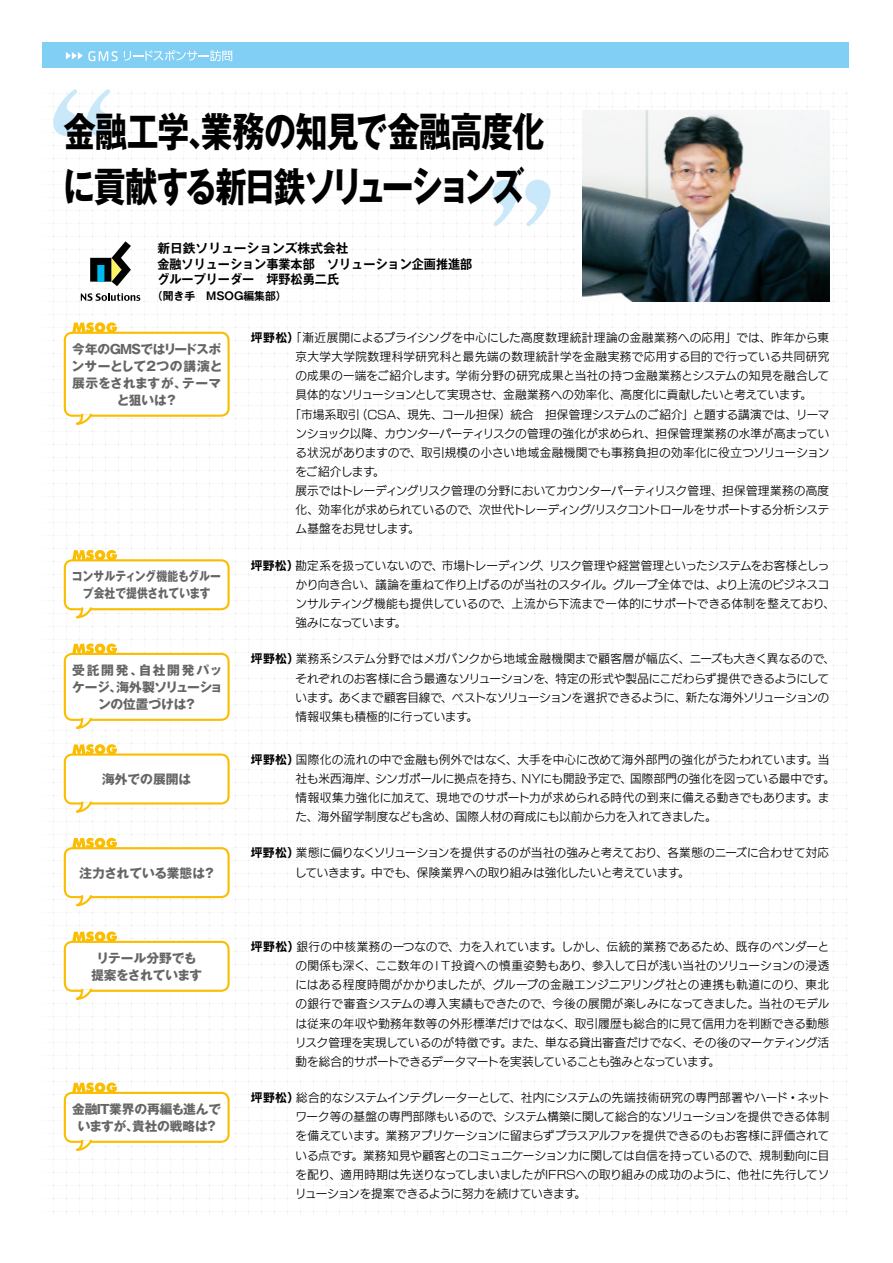
<style>
.page{position:relative;width:893px;height:1263px;background:#fff}
.page>*{position:absolute;margin:0;border:0;box-sizing:border-box;transform-origin:0 0}
.t1{font:700 40.35px/55.2px "Gothic MB101 Pro";letter-spacing:-.045em;color:#000;scale:.79 1}
.t2{font:700 12.75px/17px "Gothic MB101 Pro";letter-spacing:-.01em;color:#666565;text-align:center}
.t3{font:700 12.75px/15.9px "Gothic MB101 Pro De";color:#000}
.t4{font:700 12.75px/17px "Gothic MB101 Pro";letter-spacing:-.03em;color:#666565;text-align:center}
.t5{font:700 12.75px/17px "Gothic MB101 Pro";letter-spacing:-.01em;color:#666565;text-align:center;scale:.85 1}
.t6{font:11.7px/19.2px "New Rodin Pro M";letter-spacing:-.005em;color:#000}
.t7{font:11.7px "New Rodin Pro M";letter-spacing:.025em;color:#000}
.t8{font:11.7px "New Rodin Pro M";letter-spacing:-.025em;color:#000}
.t9{font:11.7px "New Rodin Pro M";letter-spacing:.02em;color:#000}
.t10{font:11.7px "New Rodin Pro M";letter-spacing:.035em;color:#000}
.t11{font:11.7px "New Rodin Pro M";letter-spacing:-.03em;color:#000}
.t12{font:700 10.8px "Gothic MB101 Pro De";color:#000}
.s1{font-family:"New Rodin Pro B"}
</style>
<div class="page">
<svg style="left:53px;top:89px;width:58px;height:47px"></svg>
<svg style="left:492px;top:180px;width:58px;height:46px"></svg>
<div style="left:64px;top:653px;width:166px;height:68px;border:2px solid #fabd00;border-radius:7px"></div>
<svg style="left:65px;top:717px;width:28px;height:14px"></svg>
<svg style="left:72px;top:643px;width:45px;height:11px"></svg>
<svg style="left:90px;top:241px;width:41px;height:45px"></svg>
<svg style="left:81px;top:293px;width:59px;height:8px"></svg>
<div style="left:64px;top:753px;width:166px;height:51px;border:2px solid #fabd00;border-radius:7px"></div>
<svg style="left:64px;top:800px;width:29px;height:13px"></svg>
<svg style="left:72px;top:744px;width:45px;height:10px"></svg>
<div style="left:64px;top:847px;width:166px;height:51px;border:2px solid #fabd00;border-radius:7px"></div>
<svg style="left:65px;top:894px;width:28px;height:13px"></svg>
<svg style="left:72px;top:838px;width:45px;height:10px"></svg>
<div style="left:64px;top:941px;width:166px;height:51px;border:2px solid #fabd00;border-radius:7px"></div>
<svg style="left:64px;top:987px;width:29px;height:13px"></svg>
<svg style="left:72px;top:931px;width:45px;height:11px"></svg>
<div style="left:64px;top:1092px;width:166px;height:51px;border:2px solid #fabd00;border-radius:7px"></div>
<svg style="left:64px;top:1138px;width:29px;height:13px"></svg>
<svg style="left:72px;top:1082px;width:45px;height:11px"></svg>
<div style="left:64px;top:332px;width:166px;height:85px;border:2px solid #fabd00;border-radius:7px"></div>
<svg style="left:64px;top:412px;width:29px;height:13px"></svg>
<svg style="left:72px;top:322px;width:45px;height:11px"></svg>
<div style="left:64px;top:559px;width:166px;height:51px;border:2px solid #fabd00;border-radius:7px"></div>
<svg style="left:65px;top:606px;width:28px;height:13px"></svg>
<svg style="left:72px;top:550px;width:45px;height:10px"></svg>
<img style="left:583px;top:111px;width:246px;height:191px">
<div style="left:43px;top:43px;width:806px;height:25px;background:#81cff4"></div>
<svg style="left:124px;top:50px;width:108px;height:11px"></svg>
<svg style="left:66px;top:51px;width:52px;height:10px"></svg>
<h1 class="t1" style="left:63px;top:99px;width:610px">金融工学、業務の知見で金融高度化に貢献する新日鉄ソリューションズ</h1>
<p class="t3" style="left:157px;top:238px;width:317px">新日鉄ソリューションズ株式会社<br>金融ソリューション事業本部　ソリューション企画推進部グループリーダー　坪野松勇二氏</p>
<p class="t12" style="left:152px;top:287px;width:136px">（聞き手　MSOG編集部）</p>
<p class="t4" style="left:71px;top:339px;width:152px">今年のＧＭＳではリードスポンサーとして２つの講演と展示をされますが、テーマと狙いは？</p>
<p class="t5" style="left:72px;top:566px;width:177px">コンサルティング機能もグループ会社で提供されています</p>
<p class="t2" style="left:72px;top:660px;width:152px">受託開発、自社開発パッケージ、海外製ソリューションの位置づけは？</p>
<p class="t2" style="left:102px;top:769px;width:91px">海外での展開は</p>
<p class="t7" style="left:251px;top:328px;width:580px"><span class="s1">坪野松）</span>「漸近展開によるプライシングを中心にした高度数理統計理論の金融業務への応用」では、昨年から東</p>
<p class="t10" style="left:295px;top:347px;width:535px">京大学大学院数理科学研究科と最先端の数理統計学を金融実務で応用する目的で行っている共同研究</p>
<p class="t7" style="left:295px;top:366px;width:535px">の成果の一端をご紹介します。学術分野の研究成果と当社の持つ金融業務とシステムの知見を融合して</p>
<p class="t6" style="left:295px;top:384px;width:518px">具体的なソリューションとして実現させ、金融業務への効率化、高度化に貢献したいと考えています。</p>
<p class="t6" style="left:290px;top:403px;width:541px">「市場系取引（CSA、現先、コール担保）統合　担保管理システムのご紹介」と題する講演では、リーマ</p>
<p class="t6" style="left:295px;top:423px;width:535px">ンショック以降、カウンターパーティリスクの管理の強化が求められ、担保管理業務の水準が高まってい</p>
<p class="t9" style="left:295px;top:442px;width:535px">る状況がありますので、取引規模の小さい地域金融機関でも事務負担の効率化に役立つソリューション</p>
<p class="t11" style="left:295px;top:462px;width:91px">をご紹介します。</p>
<p class="t6" style="left:295px;top:480px;width:535px">展示ではトレーディングリスク管理の分野においてカウンターパーティリスク管理、担保管理業務の高度</p>
<p class="t8" style="left:295px;top:500px;width:535px">化、効率化が求められているので、次世代トレーディング/リスクコントロールをサポートする分析システ</p>
<p class="t6" style="left:295px;top:518px;width:126px">ム基盤をお見せします。</p>
<p class="t6" style="left:295px;top:554px;width:541px;text-indent:-44px"><span class="s1">坪野松）</span>勘定系を扱っていないので、市場トレーディング、リスク管理や経営管理といったシステムをお客様としっかり向き合い、議論を重ねて作り上げるのが当社のスタイル。グループ全体では、より上流のビジネスコンサルティング機能も提供しているので、上流から下流まで一体的にサポートできる体制を整えており、強みになっています。</p>
<p class="t6" style="left:295px;top:648px;width:541px;text-indent:-45px"><span class="s1">坪野松）</span>業務系システム分野ではメガバンクから地域金融機関まで顧客層が幅広く、ニーズも大きく異なるので、それぞれのお客様に合う最適なソリューションを、特定の形式や製品にこだわらず提供できるようにしています。あくまで顧客目線で、ベストなソリューションを選択できるように、新たな海外ソリューションの情報収集も積極的に行っています。</p>
<p class="t6" style="left:295px;top:749px;width:541px;text-indent:-45px"><span class="s1">坪野松）</span>国際化の流れの中で金融も例外ではなく、大手を中心に改めて海外部門の強化がうたわれています。当社も米西海岸、シンガポールに拠点を持ち、NYにも開設予定で、国際部門の強化を図っている最中です。情報収集力強化に加えて、現地でのサポート力が求められる時代の到来に備える動きでもあります。また、海外留学制度なども含め、国際人材の育成にも以前から力を入れてきました。</p>
<p class="t6" style="left:251px;top:842px;width:580px"><span class="s1">坪野松）</span>業態に偏りなくソリューションを提供するのが当社の強みと考えており、各業態のニーズに合わせて対応</p>
<p class="t2" style="left:79px;top:863px;width:138px">注力されている業態は？</p>
<p class="t6" style="left:295px;top:861px;width:396px">していきます。中でも、保険業界への取り組みは強化したいと考えています。</p>
<p class="t2" style="left:91px;top:948px;width:113px">リテール分野でも提案をされています</p>
<p class="t2" style="left:72px;top:1099px;width:150px">金融ＩＴ業界の再編も進んでいますが、貴社の戦略は？</p>
<p class="t6" style="left:295px;top:936px;width:535px;text-align:justify;text-indent:-44px"><span class="s1">坪野松）</span>銀行の中核業務の一つなので、力を入れています。しかし、伝統的業務であるため、既存のベンダーとの関係も深く、ここ数年のＩＴ投資への慎重姿勢もあり、参入して日が浅い当社のソリューションの浸透にはある程度時間がかかりましたが、グループの金融エンジニアリング社との連携も軌道にのり、東北の銀行で審査システムの導入実績もできたので、今後の展開が楽しみになってきました。当社のモデルは従来の年収や勤務年数等の外形標準だけではなく、取引履歴も総合的に見て信用力を判断できる動態リスク管理を実現しているのが特徴です。また、単なる貸出審査だけでなく、その後のマーケティング活動を総合的サポートできるデータマートを実装していることも強みとなっています。</p>
<p class="t6" style="left:295px;top:1087px;width:536px;text-align:justify;text-indent:-44px"><span class="s1">坪野松）</span>総合的なシステムインテグレーターとして、社内にシステムの先端技術研究の専門部署やハード・ネットワーク等の基盤の専門部隊もいるので、システム構築に関して総合的なソリューションを提供できる体制を備えています。業務アプリケーションに留まらずプラスアルファを提供できるのもお客様に評価されている点です。業務知見や顧客とのコミュニケーション力に関しては自信を持っているので、規制動向に目を配り、適用時期は先送りなってしまいましたがIFRSへの取り組みの成功のように、他社に先行してソリューションを提案できるように努力を続けていきます。</p>
</div>
